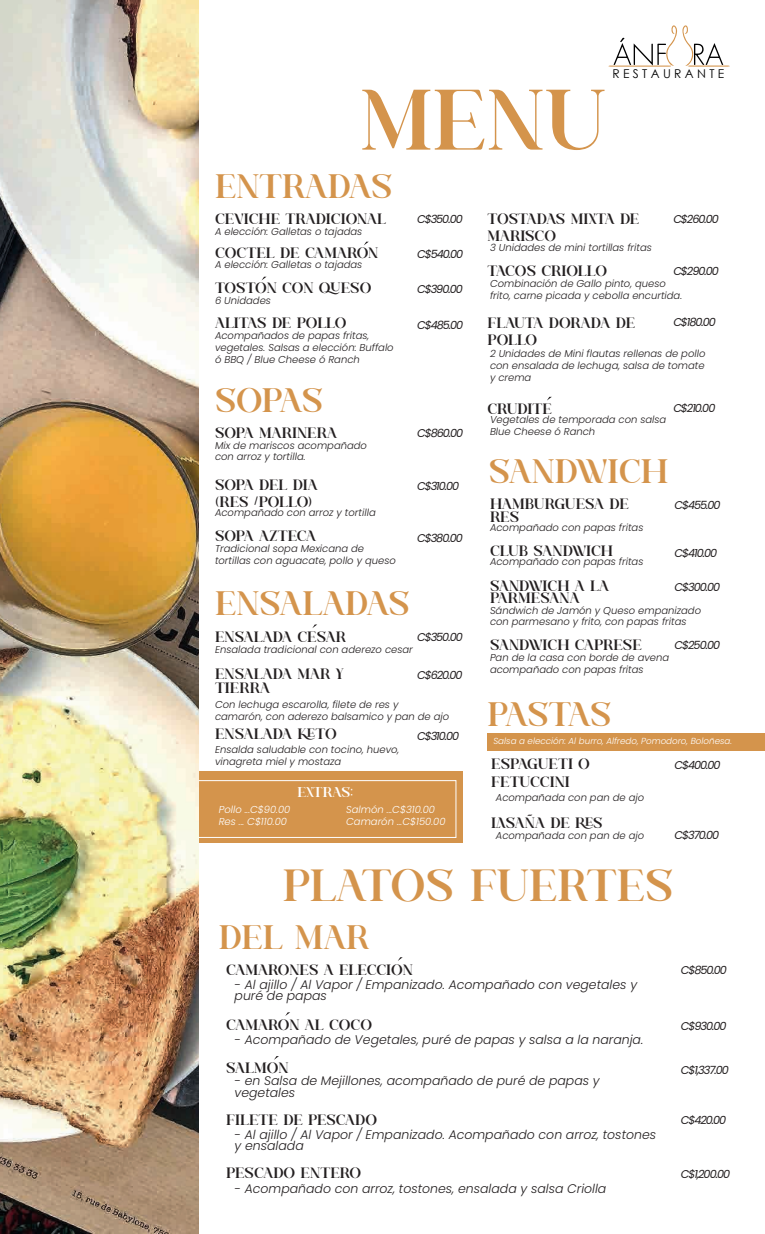
<style>
.page{position:relative;width:765px;height:1234px;background:#fff}
.page>*{position:absolute;margin:0;border:0;box-sizing:border-box;transform-origin:0 0}
.t1{font:85.5px "VIRUST Regular";color:#d4944c}
.t2{font:45px "VIRUST Regular";color:#d4944c}
.t3{font:33.88px "VIRUST Regular";color:#d4944c}
.t4{font:15px/17.2px "VIRUST Regular";color:#231f20}
.t5{font:14.12px "VIRUST Regular";letter-spacing:-.025em;color:#fff}
.t6{font:italic 300 12.5px/11.2px "Poppins";color:#231f20}
.t7{font:12.12px "Century Gothic";color:#000001}
.t8{font:italic 11.25px "Poppins";letter-spacing:-.09em;color:#231f20}
.t9{font:italic 300 10px/12px "Poppins";color:#231f20}
.t10{font:italic 300 10px/12px "Poppins";color:#fff}
.t11{font:italic 300 8.75px "Poppins";color:#fff}
</style>
<div class="page">
<svg style="left:608px;top:25px;width:122px;height:42px"></svg>
<img style="left:0;top:0;width:199px;height:1233px">
<div style="left:199px;top:771px;width:263px;height:71px;background:#d4944c"></div>
<div style="left:488px;top:733px;width:277px;height:17px;background:#d4944c"></div>
<div style="left:199px;top:780px;width:257px;height:57px;border:1px solid #fff"></div>
<h1 class="t1" style="left:360px;top:66px;width:248px">MENU</h1>
<p class="t7" style="left:613px;top:65px;width:113px">R E S T A U R A N T E</p>
<h3 class="t3" style="left:215px;top:165px;width:179px">ENTRADAS</h3>
<h3 class="t4" style="left:215px;top:210px;width:173px">CEVICHE TRADICIONAL</h3>
<h3 class="t4" style="left:215px;top:244px;width:165px">COCTEL DE CAMARON</h3>
<h3 class="t4" style="left:215px;top:279px;width:158px">TOSTON CON QUESO</h3>
<h3 class="t4" style="left:215px;top:313px;width:133px">ALITAS DE POLLO</h3>
<p class="t9" style="left:215px;top:226px;width:149px">A elección: Galletas o tajadas</p>
<p class="t9" style="left:215px;top:259px;width:149px">A elección: Galletas o tajadas</p>
<p class="t9" style="left:215px;top:294px;width:58px">6 Unidades</p>
<p class="t9" style="left:215px;top:329px;width:180px">Acompañados de papas fritas, vegetales. Salsas a elección: Buffalo ó BBQ / Blue Cheese ó Ranch</p>
<h3 class="t3" style="left:215px;top:379px;width:110px">SOPAS</h3>
<h3 class="t4" style="left:215px;top:423px;width:124px">SOPA MARINERA</h3>
<p class="t9" style="left:215px;top:439px;width:154px;line-height:11.2px">Mix de mariscos acompañado con arroz y tortilla.</p>
<h3 class="t4" style="left:215px;top:475px;width:104px">SOPA DEL DIA (RES /POLLO)</h3>
<h3 class="t4" style="left:215px;top:527px;width:103px">SOPA AZTECA</h3>
<p class="t9" style="left:215px;top:506px;width:162px">Acompañado con arroz y tortilla</p>
<p class="t9" style="left:215px;top:542px;width:182px">Tradicional sopa Mexicana de tortillas con aguacate, pollo y queso</p>
<p class="t8" style="left:417px;top:213px;width:47px">C$350.00</p>
<p class="t8" style="left:417px;top:248px;width:48px">C$540.00</p>
<p class="t8" style="left:417px;top:283px;width:47px">C$390.00</p>
<p class="t8" style="left:417px;top:318px;width:48px">C$485.00</p>
<p class="t8" style="left:417px;top:427px;width:48px">C$860.00</p>
<p class="t8" style="left:417px;top:479px;width:44px">C$310.00</p>
<p class="t8" style="left:417px;top:532px;width:47px">C$380.00</p>
<h3 class="t3" style="left:215px;top:581px;width:196px">ENSALADAS</h3>
<h3 class="t4" style="left:215px;top:627px;width:133px">ENSALADA CESAR</h3>
<h3 class="t4" style="left:215px;top:666px;width:130px;line-height:13.8px">ENSALADA MAR Y<br>TIERRA</h3>
<h3 class="t4" style="left:215px;top:725px;width:123px">ENSALADA KETO</h3>
<p class="t8" style="left:417px;top:630px;width:47px">C$350.00</p>
<p class="t8" style="left:417px;top:668px;width:47px">C$620.00</p>
<p class="t9" style="left:215px;top:643px;width:199px">Ensalada tradicional con aderezo cesar</p>
<p class="t9" style="left:215px;top:698px;width:236px">Con lechuga escarolla, filete de res y<br>camarón, con aderezo balsamico y pan de ajo</p>
<p class="t8" style="left:417px;top:729px;width:44px">C$310.00</p>
<p class="t9" style="left:215px;top:743px;width:186px">Ensalda saludable con tocino, huevo, vinagreta miel y mostaza</p>
<h3 class="t5" style="left:298px;top:783px;width:57px">EXTRAS:</h3>
<p class="t10" style="left:219px;top:803px;width:73px">Pollo ...C$90.00<br>Res ... C$110.00</p>
<p class="t10" style="left:346px;top:803px;width:101px">Salmón ...C$310.00<br>Camarón ...C$150.00</p>
<h3 class="t4" style="left:488px;top:210px;width:153px">TOSTADAS MIXTA DE<br>MARISCO</h3>
<h3 class="t4" style="left:488px;top:261px;width:121px">TACOS CRIOLLO</h3>
<p class="t9" style="left:490px;top:242px;width:163px">3 Unidades de mini tortillas fritas</p>
<p class="t8" style="left:673px;top:213px;width:47px">C$260.00</p>
<p class="t8" style="left:673px;top:264px;width:47px">C$290.00</p>
<p class="t9" style="left:490px;top:277px;width:194px">Combinación de Gallo pinto, queso frito, carne picada y cebolla encurtida.</p>
<h3 class="t4" style="left:488px;top:313px;width:149px">FLAUTA DORADA DE<br>POLLO</h3>
<p class="t8" style="left:673px;top:316px;width:44px">C$180.00</p>
<p class="t9" style="left:490px;top:347px;width:217px;text-align:justify">2 Unidades de Mini flautas rellenas de pollo con ensalada de lechuga, salsa de tomate y crema</p>
<p class="t9" style="left:490px;top:413px;width:178px">Vegetales de temporada con salsa<br>Blue Cheese ó Ranch</p>
<p class="t8" style="left:673px;top:401px;width:44px">C$210.00</p>
<h3 class="t4" style="left:488px;top:399px;width:66px">CRUDITE</h3>
<h3 class="t3" style="left:489px;top:450px;width:181px">SANDWICH</h3>
<h3 class="t4" style="left:490px;top:497px;width:140px;line-height:12.5px">HAMBURGUESA DE<br>RES</h3>
<h3 class="t4" style="left:490px;top:542px;width:125px">CLUB SANDWICH</h3>
<h3 class="t4" style="left:490px;top:578px;width:121px;line-height:12.5px">SANDWICH A LA<br>PARMESANA</h3>
<h3 class="t4" style="left:490px;top:636px;width:153px">SANDWICH CAPRESE</h3>
<p class="t8" style="left:675px;top:498px;width:48px">C$455.00</p>
<p class="t8" style="left:675px;top:547px;width:44px">C$410.00</p>
<p class="t8" style="left:675px;top:580px;width:47px">C$300.00</p>
<p class="t9" style="left:490px;top:521px;width:155px">Acompañado con papas fritas</p>
<p class="t9" style="left:490px;top:555px;width:155px">Acompañado con papas fritas</p>
<p class="t9" style="left:490px;top:604px;width:213px;line-height:11.2px">Sándwich de Jamón y Queso empanizado con parmesano y frito, con papas fritas</p>
<p class="t9" style="left:490px;top:652px;width:181px;line-height:11.2px">Pan de la casa con borde de avena acompañado con papas fritas</p>
<p class="t8" style="left:675px;top:638px;width:47px">C$250.00</p>
<h3 class="t3" style="left:488px;top:692px;width:125px">PASTAS</h3>
<h3 class="t4" style="left:491px;top:754px;width:100px;line-height:18px">ESPAGUETI O<br>FETUCCINI</h3>
<p class="t11" style="left:493px;top:735px;width:240px">Salsa a elección: Al burro, Alfredo, Pomodoro, Boloñesa.</p>
<p class="t8" style="left:675px;top:758px;width:48px">C$400.00</p>
<p class="t9" style="left:496px;top:791px;width:150px">Acompañada con pan de ajo</p>
<h3 class="t4" style="left:491px;top:813px;width:113px">LASAÑA DE RES</h3>
<p class="t9" style="left:496px;top:829px;width:150px">Acompañada con pan de ajo</p>
<p class="t8" style="left:675px;top:828px;width:46px">C$370.00</p>
<h2 class="t2" style="left:283px;top:856px;width:392px">PLATOS FUERTES</h2>
<h3 class="t3" style="left:219px;top:915px;width:152px">DEL MAR</h3>
<h3 class="t4" style="left:226px;top:960px;width:188px">CAMARONES A ELECCION</h3>
<p class="t6" style="left:235px;top:978px;width:404px">- Al ajillo / Al Vapor / Empanizado. Acompañado con vegetales y puré de papas</p>
<h3 class="t4" style="left:226px;top:1015px;width:147px">CAMARON AL COCO</h3>
<p class="t6" style="left:235px;top:1033px;width:410px">- Acompañado de Vegetales, puré de papas y salsa a la naranja.</p>
<h3 class="t4" style="left:226px;top:1058px;width:64px">SALMON</h3>
<p class="t6" style="left:235px;top:1075px;width:367px">- en Salsa de Mejillones, acompañado de puré de papas y vegetales</p>
<h3 class="t4" style="left:226px;top:1110px;width:153px">FILETE DE PESCADO</h3>
<p class="t6" style="left:235px;top:1128px;width:423px">- Al ajillo / Al Vapor / Empanizado. Acompañado con arroz, tostones y ensalada</p>
<h3 class="t4" style="left:226px;top:1163px;width:136px">PESCADO ENTERO</h3>
<p class="t6" style="left:235px;top:1182px;width:373px">- Acompañado con arroz, tostones, ensalada y salsa Criolla</p>
<p class="t8" style="left:681px;top:963px;width:48px">C$850.00</p>
<p class="t8" style="left:681px;top:1019px;width:47px">C$930.00</p>
<p class="t8" style="left:681px;top:1063px;width:50px">C$1,337.00</p>
<p class="t8" style="left:681px;top:1113px;width:47px">C$420.00</p>
<p class="t8" style="left:681px;top:1167px;width:51px">C$1,200.00</p>
</div>
